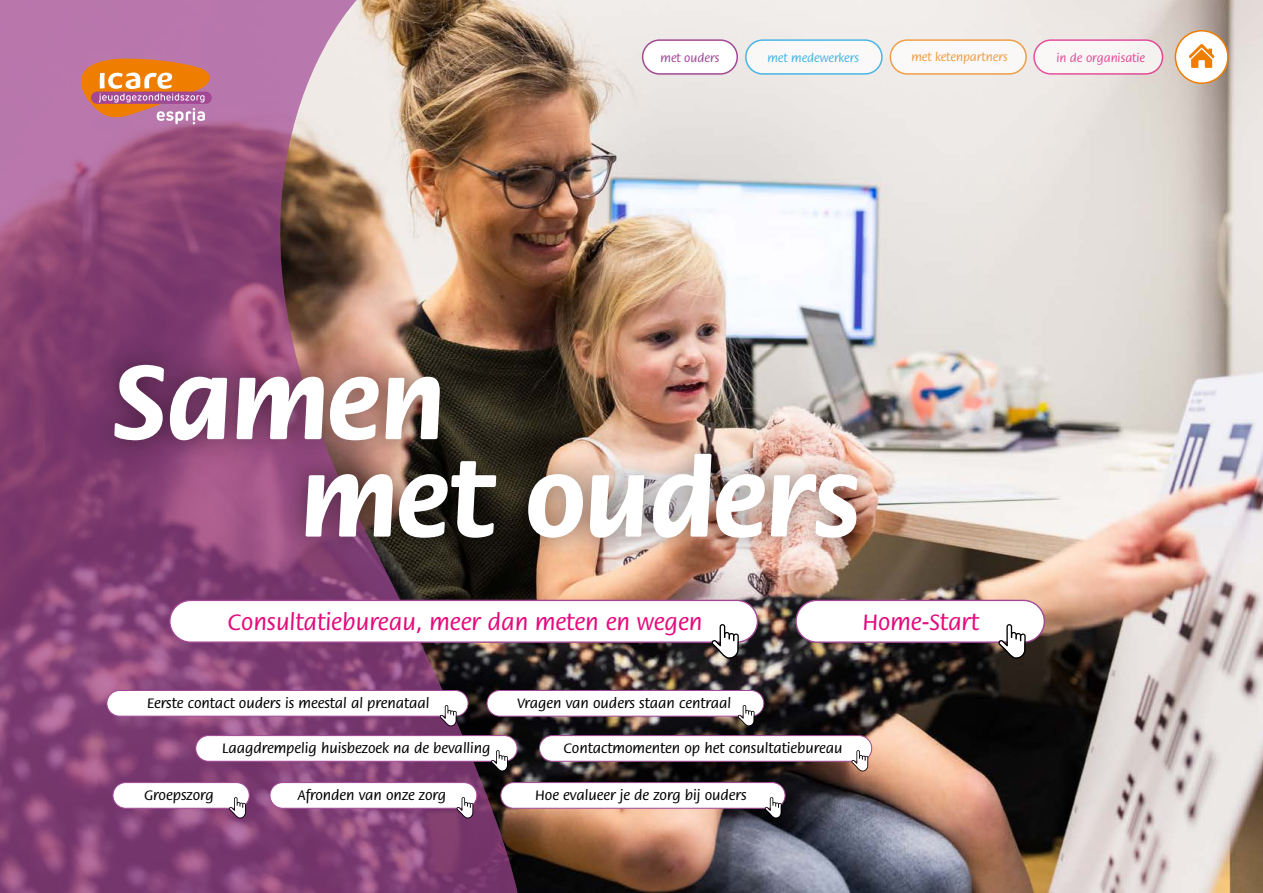
<style>
.page{position:relative;width:1263px;height:893px;background:#fff}
.page>*{position:absolute;margin:0;border:0;box-sizing:border-box;transform-origin:0 0}
.t1{font:700 112.65px/97.4px "Flora Std";color:#fff}
.t2{font:500 24.45px "Flora Std";color:#e30c7d}
.t3{font:500 15px "Flora Std";color:#000}
.t4{font:500 12.6px "Flora Std";color:#ef7d00}
.t5{font:500 12.6px "Flora Std";color:#e30c7d}
.t6{font:500 12.6px "Flora Std";color:#009fe3}
.t7{font:500 12.6px "Flora Std";color:#a24895}
</style>
<div class="page">
<img style="left:518px;top:0;width:745px;height:893px">
<div style="left:1175px;top:31px;width:53px;height:52px;background:#fff;border-radius:50%"></div>
<div style="left:1175px;top:30px;width:53px;height:54px;border:2px solid #ef7d00;border-radius:50%"></div>
<svg style="left:1188px;top:44px;width:27px;height:24px"></svg>
<div style="left:643px;top:40px;width:94px;height:34px;background:#fff;border-radius:17px"></div>
<div style="left:642px;top:39px;width:96px;height:36px;border:2px solid #a24895;border-radius:17px"></div>
<div style="left:746px;top:40px;width:136px;height:34px;background:#faf8f8;border-radius:17px"></div>
<div style="left:745px;top:39px;width:138px;height:36px;border:2px solid #009fe3;border-radius:17px"></div>
<div style="left:890px;top:40px;width:136px;height:34px;background:#faf8f8;border-radius:17px"></div>
<div style="left:890px;top:39px;width:137px;height:36px;border:2px solid #ef7d00;border-radius:17px"></div>
<div style="left:1034px;top:40px;width:128px;height:34px;background:#f9f7f6;border-radius:17px"></div>
<div style="left:1033px;top:39px;width:130px;height:36px;border:2px solid #e30c7d;border-radius:17px"></div>
<img style="left:0;top:0;width:518px;height:893px">
<div style="left:93px;top:342px;width:786px;height:218px;background:#000;opacity:.4"></div>
<div style="left:170px;top:600px;width:587px;height:42px;background:#fff;border-radius:21px"></div>
<div style="left:169px;top:600px;width:589px;height:43px;border:1px solid #a24895;border-radius:21px"></div>
<svg style="left:711px;top:624px;width:28px;height:35px"></svg>
<div style="left:796px;top:600px;width:248px;height:42px;background:#fff;border-radius:21px"></div>
<div style="left:795px;top:600px;width:250px;height:43px;border:1px solid #a24895;border-radius:21px"></div>
<svg style="left:998px;top:624px;width:28px;height:35px"></svg>
<div style="left:107px;top:690px;width:361px;height:26px;background:#fff;border-radius:13px"></div>
<div style="left:106px;top:690px;width:362px;height:27px;border:1px solid #a24895;border-radius:13px"></div>
<svg style="left:440px;top:705px;width:17px;height:21px"></svg>
<div style="left:487px;top:690px;width:277px;height:26px;background:#fff;border-radius:13px"></div>
<div style="left:487px;top:690px;width:277px;height:27px;border:1px solid #a24895;border-radius:13px"></div>
<svg style="left:737px;top:705px;width:17px;height:21px"></svg>
<div style="left:196px;top:736px;width:321px;height:25px;background:#fff;border-radius:13px"></div>
<div style="left:195px;top:735px;width:323px;height:27px;border:1px solid #a24895;border-radius:13px"></div>
<svg style="left:491px;top:750px;width:17px;height:21px"></svg>
<div style="left:539px;top:736px;width:333px;height:25px;background:#fff;border-radius:13px"></div>
<div style="left:539px;top:735px;width:333px;height:27px;border:1px solid #a24895;border-radius:13px"></div>
<svg style="left:851px;top:750px;width:17px;height:21px"></svg>
<div style="left:270px;top:783px;width:207px;height:25px;background:#fff;border-radius:13px"></div>
<div style="left:270px;top:782px;width:207px;height:27px;border:1px solid #a24895;border-radius:13px"></div>
<svg style="left:456px;top:797px;width:17px;height:21px"></svg>
<div style="left:501px;top:783px;width:284px;height:25px;background:#fff;border-radius:13px"></div>
<div style="left:500px;top:782px;width:285px;height:27px;border:1px solid #a24895;border-radius:13px"></div>
<svg style="left:765px;top:797px;width:17px;height:21px"></svg>
<div style="left:113px;top:783px;width:136px;height:25px;background:#fff;border-radius:13px"></div>
<div style="left:112px;top:782px;width:138px;height:27px;border:1px solid #a24895;border-radius:13px"></div>
<svg style="left:229px;top:797px;width:17px;height:21px"></svg>
<svg style="left:73px;top:59px;width:143px;height:65px;background:#d3836d"></svg>
<p class="t7" style="left:661px;top:51px;width:60px">met ouders</p>
<p class="t6" style="left:767px;top:51px;width:93px">met medewerkers</p>
<p class="t4" style="left:911px;top:51px;width:98px">met ketenpartners</p>
<p class="t5" style="left:1056px;top:51px;width:90px">in de organisatie</p>
<h1 class="t1" style="left:301px;top:356px;width:560px;text-indent:-188px">Samen<br>met ouders</h1>
<h2 class="t2" style="left:228px;top:609px;width:476px">Consultatiebureau, meer dan meten en wegen</h2>
<h2 class="t2" style="left:862px;top:609px;width:118px">Home-Start</h2>
<p class="t3" style="left:147px;top:696px;width:284px">Eerste contact ouders is meestal al prenataal</p>
<p class="t3" style="left:517px;top:696px;width:215px">Vragen van ouders staan centraal</p>
<p class="t3" style="left:222px;top:741px;width:270px">Laagdrempelig huisbezoek na de bevalling</p>
<p class="t3" style="left:564px;top:741px;width:280px">Contactmomenten op het consultatiebureau</p>
<p class="t3" style="left:144px;top:788px;width:71px">Groepszorg</p>
<p class="t3" style="left:298px;top:788px;width:150px">Afronden van onze zorg</p>
<p class="t3" style="left:535px;top:788px;width:213px">Hoe evalueer je de zorg bij ouders</p>
</div>
